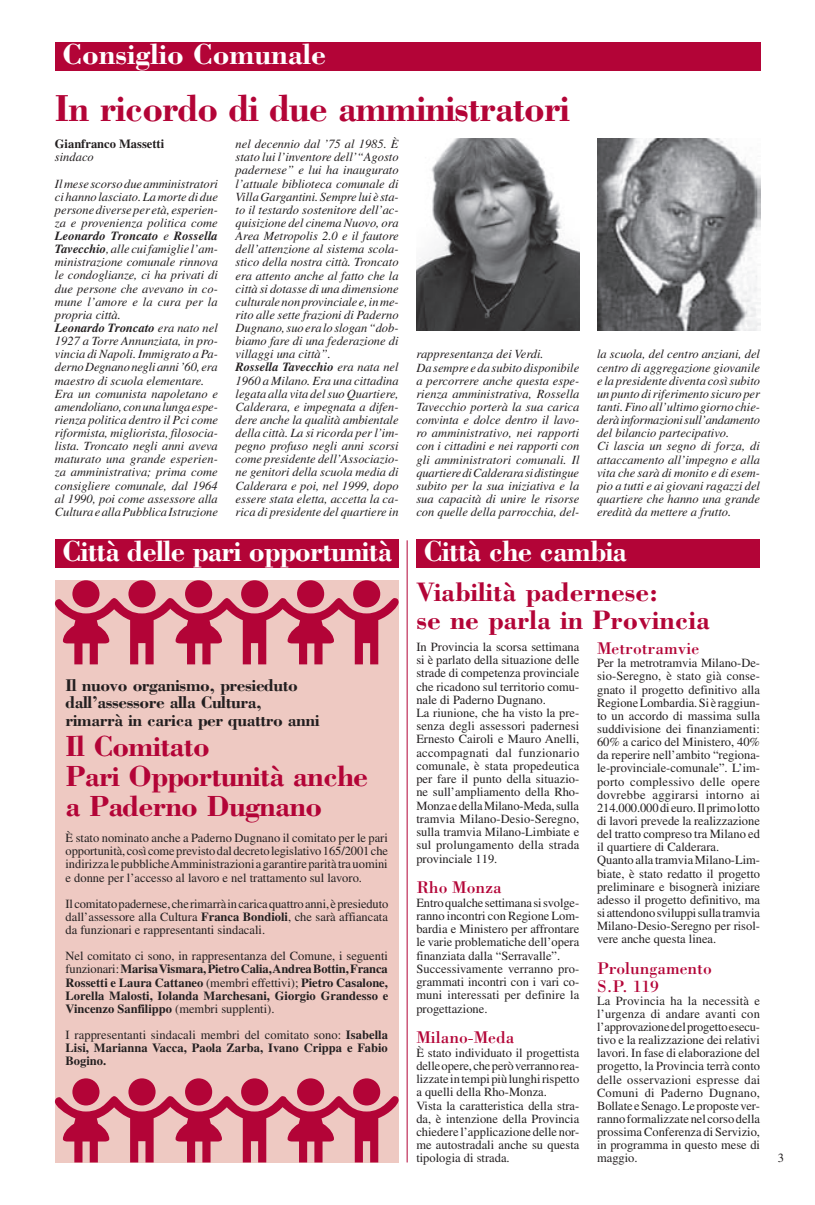
<style>
.page{position:relative;width:815px;height:1205px;background:#fff}
.page>*{position:absolute;margin:0;border:0;box-sizing:border-box;transform-origin:0 0}
.t1{font:700 38.75px "Bodoni";letter-spacing:-.025em;color:#b30437;scale:.96 1}
.t2{font:700 30px/30px "Bodoni";letter-spacing:-.025em;color:#b30437}
.t3{font:700 30px "Bodoni";letter-spacing:-.025em;color:#fff;scale:.96 1}
.t4{font:700 30px "Bodoni";color:#fff}
.t5{font:700 27.5px/27.5px "Bodoni";color:#b30437}
.t6{font:700 17.5px/17.5px "Bodoni";letter-spacing:-.025em;color:#231f20}
.t7{font:17.5px/17.5px "Bodoni";color:#b30437}
.t8{font:12.5px/13.1px "Times";color:#231f20}
.t9{font:italic 12.5px/13.1px "Times";color:#231f20}
.t10{font:700 12.5px/13.1px "Times";letter-spacing:.005em;color:#231f20;text-align:justify}
.s1{font-weight:700}
.s2{font-weight:400}
</style>
<div class="page">
<div style="left:55px;top:43px;width:705px;height:28px;background:#b30437"></div>
<div style="left:55px;top:539px;width:344px;height:28px;background:#b30437"></div>
<img style="left:416px;top:138px;width:163px;height:193px">
<img style="left:597px;top:138px;width:163px;height:193px">
<div style="left:55px;top:580px;width:344px;height:582px;background:#eec9c2"></div>
<hr style="left:407px;top:540px;width:1px;height:622px;background:#b30437">
<div style="left:416px;top:539px;width:344px;height:28px;background:#b30437"></div>
<svg style="left:55px;top:580px;width:344px;height:84px"></svg>
<svg style="left:55px;top:1078px;width:344px;height:84px"></svg>
<h2 class="t4" style="left:62px;top:36px;width:266px">Consiglio Comunale</h2>
<h1 class="t1" style="left:55px;top:84px;width:538px">In ricordo di due amministratori</h1>
<p class="t10" style="left:55px;top:137px;width:111px">Gianfranco Massetti</p>
<p class="t9" style="left:55px;top:144px;width:165px;line-height:26.2px">sindaco<br>Il mese scorso due amministratori</p>
<p class="t9" style="left:55px;top:190px;width:165px">ci hanno lasciato. La morte di due persone diverse per età, esperien&shy;za e provenienza politica come<br><span class="s1">Leonardo Troncato</span> e <span class="s1">Rossella<br>Tavecchio</span>, alle cui famiglie l’am&shy;ministrazione comunale rinnova le condoglianze, ci ha privati di due persone che avevano in co&shy;mune l’amore e la cura per la propria città.<br><span class="s1">Leonardo Troncato</span> era nato nel<br>1927 a Torre Annunziata, in pro&shy;vincia di Napoli. Immigrato a Pa&shy;derno Degnano negli anni ’60, era maestro di scuola elementare.<br>Era un comunista napoletano e amendoliano, con una lunga espe&shy;rienza politica dentro il Pci come riformista, migliorista, filosocia&shy;lista. Troncato negli anni aveva maturato una grande esperien&shy;za amministrativa; prima come consigliere comunale, dal 1964 al 1990, poi come assessore alla<br>Cultura e alla Pubblica Istruzione</p>
<p class="t9" style="left:236px;top:137px;width:165px">nel decennio dal ’75 al 1985. È stato lui l’inventore dell’“Agosto padernese” e lui ha inaugurato l’attuale biblioteca comunale di Villa Gargantini. Sempre lui è sta&shy;to il testardo sostenitore dell’ac&shy;quisizione del cinema Nuovo, ora Area Metropolis 2.0 e il fautore dell’attenzione al sistema scola&shy;stico della nostra città. Troncato era attento anche al fatto che la città si dotasse di una dimensione culturale non provinciale e, in me&shy;rito alle sette frazioni di Paderno Dugnano, suo era lo slogan “dob&shy;biamo fare di una federazione di villaggi una città”.<br><span class="s1">Rossella Tavecchio</span> era nata nel 1960 a Milano. Era una cittadina legata alla vita del suo Quartiere, Calderara, e impegnata a difen&shy;dere anche la qualità ambientale della città. La si ricorda per l’im&shy;pegno profuso negli anni scorsi come presidente dell’Associazio&shy;ne genitori della scuola media di Calderara e poi, nel 1999, dopo essere stata eletta, accetta la ca&shy;rica di presidente del quartiere in</p>
<p class="t9" style="left:416px;top:348px;width:165px">rappresentanza dei Verdi.<br>Da sempre e da subito disponibile a percorrere anche questa espe&shy;rienza amministrativa, Rossella<br>Tavecchio porterà la sua carica convinta e dolce dentro il lavo&shy;ro amministrativo, nei rapporti con i cittadini e nei rapporti con gli amministratori comunali. Il quartiere di Calderara si distingue subito per la sua iniziativa e la sua capacità di unire le risorse con quelle della parrocchia, del-</p>
<p class="t9" style="left:597px;top:348px;width:165px">la scuola, del centro anziani, del centro di aggregazione giovanile e la presidente diventa così subito un punto di riferimento sicuro per tanti. Fino all’ultimo giorno chie&shy;derà informazioni sull’andamento del bilancio partecipativo.<br>Ci lascia un segno di forza, di attaccamento all’impegno e alla vita che sarà di monito e di esem&shy;pio a tutti e ai giovani ragazzi del quartiere che hanno una grande eredità da mettere a frutto.</p>
<h2 class="t3" style="left:62px;top:532px;width:345px">Città delle pari opportunità</h2>
<h3 class="t6" style="left:66px;top:676px;width:256px">Il nuovo organismo, presieduto dall’assessore alla Cultura, rimarrà in carica per quattro anni</h3>
<h2 class="t2" style="left:66px;top:730px;width:304px">Il Comitato<br>Pari Opportunità anche a Paderno Dugnano</h2>
<p class="t8" style="left:66px;top:831px;width:324px;text-align:justify">È stato nominato anche a Paderno Dugnano il comitato per le pari opportunità, così come previsto dal decreto legislativo 165/2001 che indirizza le pubbliche Amministrazioni a garantire parità tra uomini e donne per l’accesso al lavoro e nel trattamento sul lavoro.</p>
<p class="t8" style="left:66px;top:897px;width:324px;text-align:justify">Il comitato padernese, che rimarrà in carica quattro anni, è presieduto dall’assessore alla Cultura <span class="s1">Franca Bondioli</span>, che sarà affiancata da funzionari e rappresentanti sindacali.</p>
<p class="t10" style="left:66px;top:949px;width:324px"><span class="s2">Nel comitato ci sono, in rappresentanza del Comune, i seguenti funzionari:</span> Marisa Vismara, Pietro Calia, Andrea Bottin, Franca Rossetti e Laura Cattaneo <span class="s2">(membri effettivi);</span> Pietro Casalone, Lorella Malosti, Iolanda Marchesani, Giorgio Grandesso e Vincenzo Sanfilippo <span class="s2">(membri supplenti).</span></p>
<p class="t10" style="left:66px;top:1028px;width:324px"><span class="s2">I rappresentanti sindacali membri del comitato sono:</span> Isabella Lisi, Marianna Vacca, Paola Zarba, Ivano Crippa e Fabio Bogino.</p>
<h2 class="t3" style="left:423px;top:532px;width:214px">Città che cambia</h2>
<h3 class="t5" style="left:416px;top:578px;width:295px">Viabilità padernese:<br>se ne parla in Provincia</h3>
<p class="t8" style="left:416px;top:640px;width:165px">In Provincia la scorsa settimana si è parlato della situazione delle strade di competenza provinciale che ricadono sul territorio comu&shy;nale di Paderno Dugnano.<br>La riunione, che ha visto la pre&shy;senza degli assessori padernesi<br>Ernesto Cairoli e Mauro Anelli, accompagnati dal funzionario comunale, è stata propedeutica per fare il punto della situazio&shy;ne sull’ampliamento della Rho-<br>Monza e della Milano-Meda, sulla tramvia Milano-Desio-Seregno, sulla tramvia Milano-Limbiate e sul prolungamento della strada provinciale 119.</p>
<h3 class="t7" style="left:416px;top:878px;width:87px">Rho Monza</h3>
<p class="t8" style="left:416px;top:896px;width:165px">Entro qualche settimana si svolge&shy;ranno incontri con Regione Lom&shy;bardia e Ministero per affrontare le varie problematiche dell’opera finanziata dalla “Serravalle”.<br>Successivamente verranno pro&shy;grammati incontri con i vari co&shy;muni interessati per definire la progettazione.</p>
<h3 class="t7" style="left:416px;top:1028px;width:100px">Milano-Meda</h3>
<p class="t8" style="left:416px;top:1045px;width:165px">È stato individuato il progettista delle opere, che però verranno rea&shy;lizzate in tempi più lunghi rispetto a quelli della Rho-Monza.<br>Vista la caratteristica della stra&shy;da, è intenzione della Provincia chiedere l’applicazione delle nor&shy;me autostradali anche su questa tipologia di strada.</p>
<h3 class="t7" style="left:597px;top:639px;width:104px">Metrotramvie</h3>
<p class="t8" style="left:597px;top:656px;width:165px">Per la metrotramvia Milano-De&shy;sio-Seregno, è stato già conse&shy;gnato il progetto definitivo alla<br>Regione Lombardia. Si è raggiun&shy;to un accordo di massima sulla suddivisione dei finanziamenti:<br>60% a carico del Ministero, 40% da reperire nell’ambito “regiona&shy;le-provinciale-comunale”. L’im&shy;porto complessivo delle opere dovrebbe aggirarsi intorno ai<br>214.000.000 di euro. Il primo lotto di lavori prevede la realizzazione del tratto compreso tra Milano ed il quartiere di Calderara.<br>Quanto alla tramvia Milano-Lim&shy;biate, è stato redatto il progetto preliminare e bisognerà iniziare adesso il progetto definitivo, ma si attendono sviluppi sulla tramvia<br>Milano-Desio-Seregno per risol&shy;vere anche questa linea.</p>
<h3 class="t7" style="left:597px;top:959px;width:116px">Prolungamento<br>S.P. 119</h3>
<p class="t8" style="left:597px;top:994px;width:165px;text-align:justify">La Provincia ha la necessità e l’urgenza di andare avanti con l’approvazione del progetto esecu&shy;tivo e la realizzazione dei relativi lavori. In fase di elaborazione del progetto, la Provincia terrà conto delle osservazioni espresse dai Comuni di Paderno Dugnano, Bollate e Senago. Le proposte ver&shy;ranno formalizzate nel corso della prossima Conferenza di Servizio, in programma in questo mese di maggio.</p>
<p class="t8" style="left:778px;top:1151px;width:8px">3</p>
</div>
